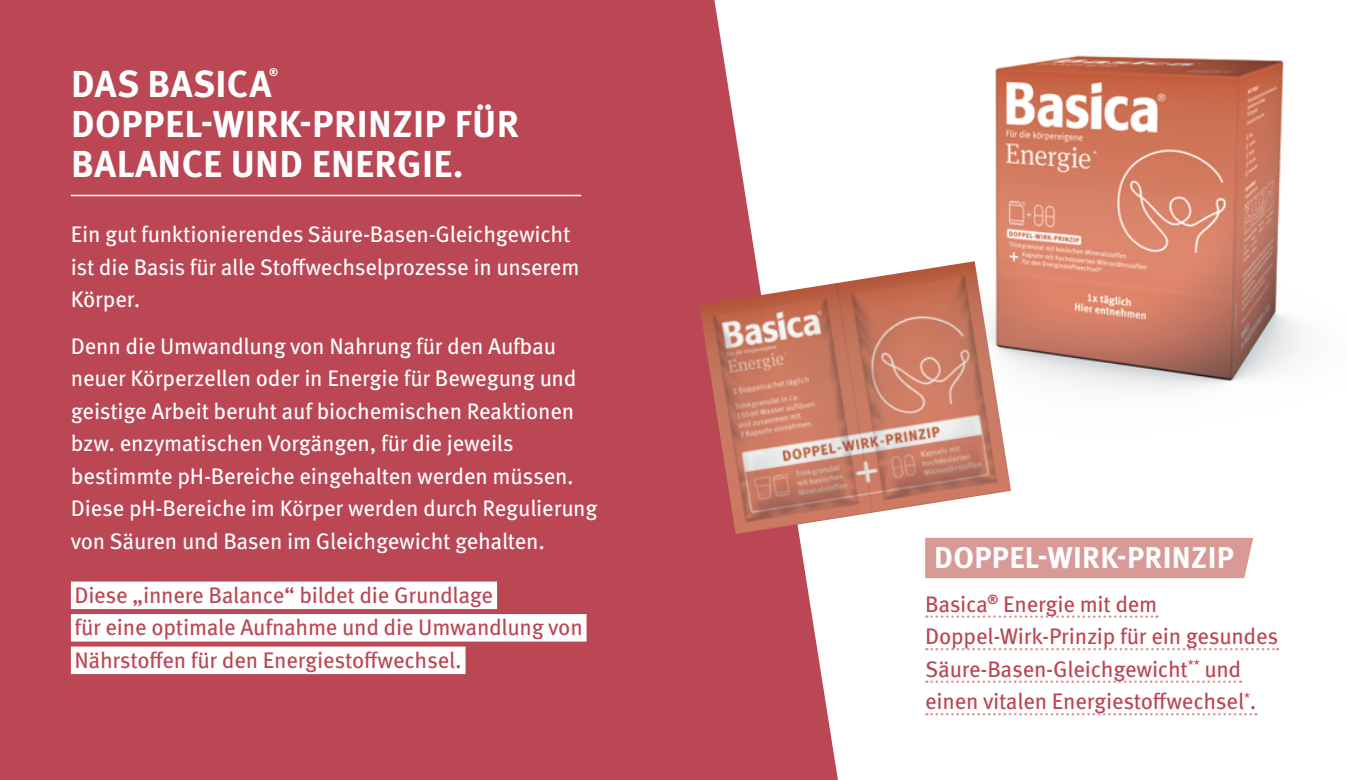
<style>
.page{position:relative;width:1347px;height:780px;background:#fff}
.page>*{position:absolute;margin:0;border:0;box-sizing:border-box;transform-origin:0 0}
.t1{font:700 37.5px/40px "Meta Pro";letter-spacing:.01em;color:#fff}
.t2{font:700 30px "Meta Pro";letter-spacing:.01em;color:#fff}
.t3{font:22.5px/32.5px "Meta Pro";letter-spacing:-.01em;color:#fff}
.t4{font:22.5px/32.5px "Meta Pro";letter-spacing:-.01em;color:#bb4654}
.t5{font:700 11px "Meta Pro";color:#fff}
</style>
<div class="page">
<img style="left:995px;top:55px;width:310px;height:336px">
<div style="left:0;top:0;width:838px;height:780px;background:#bb4654"></div>
<div style="left:71px;top:581px;width:426px;height:28px;background:#fff"></div>
<div style="left:71px;top:614px;width:515px;height:27px;background:#fff"></div>
<div style="left:71px;top:646px;width:394px;height:28px;background:#fff"></div>
<hr style="left:71px;top:195px;width:510px;height:1px;background:#fff">
<img style="left:699px;top:261px;width:312px;height:273px">
<svg style="left:926px;top:615px;width:231px;height:3px"></svg>
<svg style="left:926px;top:648px;width:352px;height:2px"></svg>
<svg style="left:926px;top:680px;width:315px;height:3px"></svg>
<svg style="left:926px;top:713px;width:330px;height:2px"></svg>
<div style="left:925px;top:538px;width:328px;height:40px;background:#d89a96"></div>
<p class="t5" style="left:269px;top:63px;width:11px">®</p>
<h1 class="t1" style="left:71px;top:102px;width:449px">DOPPEL-WIRK-PRINZIP FÜR<br>BALANCE UND ENERGIE.</h1>
<h1 class="t1" style="left:71px;top:62px;width:202px">DAS BASICA</h1>
<p class="t3" style="left:71px;top:216px;width:510px">Ein gut funktionierendes Säure-Basen-Gleichgewicht ist die Basis für alle Stoffwechselprozesse in unserem<br>Körper.</p>
<p class="t3" style="left:71px;top:328px;width:528px">Denn die Umwandlung von Nahrung für den Aufbau neuer Körperzellen oder in Energie für Bewegung und geistige Arbeit beruht auf biochemischen Reaktionen bzw. enzymatischen Vorgängen, für die jeweils bestimmte pH-Bereiche eingehalten werden müssen.<br>Diese pH-Bereiche im Körper werden durch Regulierung von Säuren und Basen im Gleichgewicht gehalten.</p>
<p class="t4" style="left:74px;top:577px;width:510px">Diese „innere Balance“ bildet die Grundlage<br>für eine optimale Aufnahme und die Umwandlung von<br>Nährstoffen für den Energiestoffwechsel.</p>
<h2 class="t2" style="left:934px;top:534px;width:301px">DOPPEL-WIRK-PRINZIP</h2>
<p class="t4" style="left:925px;top:586px;width:355px">Basica<sup>®</sup> Energie mit dem Doppel-Wirk-Prinzip für ein gesundes Säure-Basen-Gleichgewicht<sup>**</sup> und einen vitalen Energiestoffwechsel<sup>*</sup>.</p>
</div>
